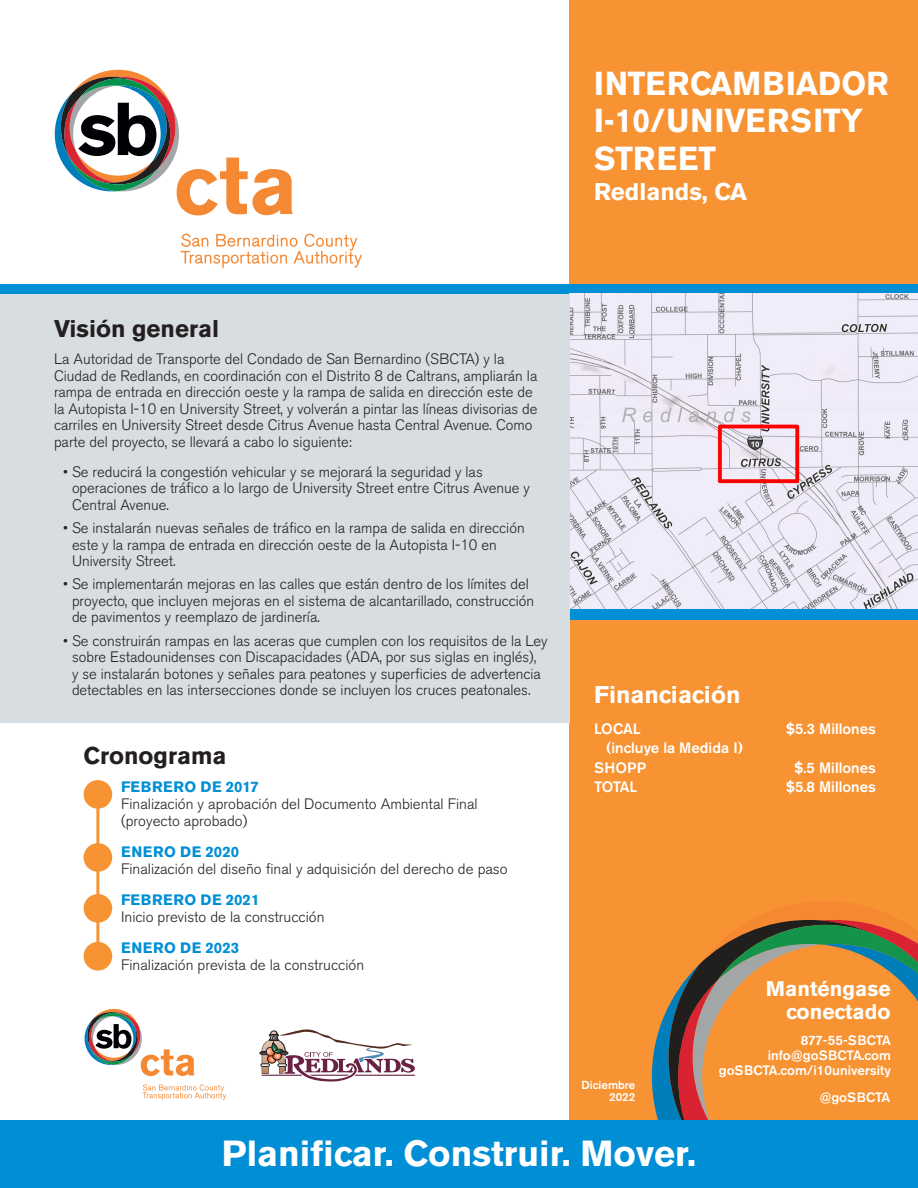
<style>
.page{position:relative;width:918px;height:1188px;background:#fff}
.page>*{position:absolute;margin:0;border:0;box-sizing:border-box;transform-origin:0 0}
.t1{font:700 36px "Akzidenz Grotesk BE";color:#fff}
.t2{font:700 33px/37.5px "Akzidenz Grotesk BE";color:#fff;scale:.95 1}
.t3{font:700 24px "Akzidenz Grotesk BE";color:#231f20}
.t4{font:700 24px "Akzidenz Grotesk BE";color:#fff}
.t5{font:700 21px/22.5px "Akzidenz Grotesk BE";color:#fff;text-align:right}
.t6{font:300 15px/16.5px "Akzidenz Grotesk BE";color:#231f20}
.t7{font:500 15px/19.5px "Akzidenz Grotesk BE";color:#fff}
.t8{font:500 13.5px/15px "Akzidenz Grotesk BE";color:#fff;text-align:right}
.t9{font:500 11.7px/12px "Akzidenz Grotesk BE";color:#fff;text-align:right}
.s1{font-weight:700;color:#008fd5}
</style>
<div class="page">
<div style="left:569px;top:0;width:349px;height:1188px;background:#f79332"></div>
<div style="left:0;top:284px;width:918px;height:318px;background:#008fd5"></div>
<img style="left:569px;top:294px;width:349px;height:315px">
<div style="left:569px;top:609px;width:349px;height:11px;background:#008fd5"></div>
<div style="left:0;top:294px;width:569px;height:429px;background:#d7dde0"></div>
<svg style="left:181px;top:234px;width:181px;height:34px"></svg>
<svg style="left:55px;top:70px;width:238px;height:145px"></svg>
<svg style="left:652px;top:920px;width:266px;height:200px"></svg>
<div style="left:0;top:1120px;width:918px;height:68px;background:#008fd5"></div>
<svg style="left:143px;top:1085px;width:83px;height:15px"></svg>
<svg style="left:85px;top:1009px;width:109px;height:67px"></svg>
<div style="left:260px;top:1051px;width:28px;height:4px;border:1px solid #231f20"></div>
<div style="left:260px;top:1052px;width:28px;height:2px;border:1px solid #231f20"></div>
<svg style="left:261px;top:1029px;width:154px;height:53px"></svg>
<div style="left:84px;top:780px;width:28px;height:29px;background:#f79332;border-radius:50%"></div>
<div style="left:84px;top:843px;width:28px;height:29px;background:#f79332;border-radius:50%"></div>
<div style="left:84px;top:894px;width:28px;height:29px;background:#f79332;border-radius:50%"></div>
<div style="left:84px;top:942px;width:28px;height:29px;background:#f79332;border-radius:50%"></div>
<hr style="left:96px;top:794px;width:3px;height:162px;background:#f79332">
<p class="t3" style="left:54px;top:315px;width:167px">Visión general</p>
<p class="t6" style="left:54px;top:351px;width:485px">La Autoridad de Transporte del Condado de San Bernardino (SBCTA) y la Ciudad de Redlands, en coordinación con el Distrito 8 de Caltrans, ampliarán la rampa de entrada en dirección oeste y la rampa de salida en dirección este de la Autopista I-10 en University Street, y volverán a pintar las líneas divisorias de carriles en University Street desde Citrus Avenue hasta Central Avenue. Como parte del proyecto, se llevará a cabo lo siguiente:</p>
<p class="t6" style="left:72px;top:464px;width:459px;text-indent:-9px">• Se reducirá la congestión vehicular y se mejorará la seguridad y las operaciones de tráfico a lo largo de University Street entre Citrus Avenue y<br>Central Avenue.</p>
<p class="t6" style="left:72px;top:520px;width:454px;text-indent:-9px">• Se instalarán nuevas señales de tráfico en la rampa de salida en dirección este y la rampa de entrada en dirección oeste de la Autopista I-10 en<br>University Street.</p>
<p class="t6" style="left:72px;top:576px;width:464px;text-indent:-9px">• Se implementarán mejoras en las calles que están dentro de los límites del proyecto, que incluyen mejoras en el sistema de alcantarillado, construcción de pavimentos y reemplazo de jardinería.</p>
<p class="t6" style="left:63px;top:632px;width:486px;text-align:center">• Se construirán rampas en las aceras que cumplen con los requisitos de la Ley sobre Estadounidenses con Discapacidades (ADA, por sus siglas en inglés),<br>y se instalarán botones y señales para peatones y superficies de advertencia detectables en las intersecciones donde se incluyen los cruces peatonales.</p>
<p class="t3" style="left:84px;top:741px;width:144px">Cronograma</p>
<p class="t6" style="left:121px;top:778px;width:358px;line-height:17.2px"><span class="s1">FEBRERO DE 2017<br></span>Finalización y aprobación del Documento Ambiental Final (proyecto aprobado)</p>
<p class="t6" style="left:121px;top:843px;width:388px;line-height:17.2px"><span class="s1">ENERO DE 2020<br></span>Finalización del diseño final y adquisición del derecho de paso</p>
<p class="t6" style="left:121px;top:891px;width:205px;line-height:17.2px"><span class="s1">FEBRERO DE 2021<br></span>Inicio previsto de la construcción</p>
<p class="t6" style="left:121px;top:939px;width:245px;line-height:17.2px"><span class="s1">ENERO DE 2023<br></span>Finalización prevista de la construcción</p>
<p class="t2" style="left:594px;top:65px;width:312px">INTERCAMBIADOR<br>I-10/UNIVERSITY<br>STREET</p>
<p class="t4" style="left:594px;top:178px;width:155px">Redlands, CA</p>
<p class="t4" style="left:594px;top:681px;width:148px">Financiación</p>
<p class="t7" style="left:594px;top:718px;width:48px">LOCAL</p>
<p class="t7" style="left:786px;top:718px;width:92px">$5.3 Millones</p>
<p class="t7" style="left:594px;top:738px;width:151px;text-indent:12px">(incluye la Medida I)<br>SHOPP</p>
<p class="t7" style="left:794px;top:757px;width:83px">$.5 Millones</p>
<p class="t7" style="left:594px;top:777px;width:45px">TOTAL</p>
<p class="t7" style="left:786px;top:777px;width:92px">$5.8 Millones</p>
<p class="t5" style="left:766px;top:978px;width:126px">Manténgase conectado</p>
<p class="t8" style="left:768px;top:1032px;width:125px">877-55-SBCTA info@goSBCTA.com</p>
<p class="t8" style="left:719px;top:1062px;width:174px">goSBCTA.com/i10university</p>
<p class="t9" style="left:582px;top:1079px;width:55px">Diciembre<br>2022</p>
<p class="t1" style="left:222px;top:1133px;width:476px">Planificar. Construir. Mover.</p>
<p class="t8" style="left:819px;top:1090px;width:72px">@goSBCTA</p>
</div>
